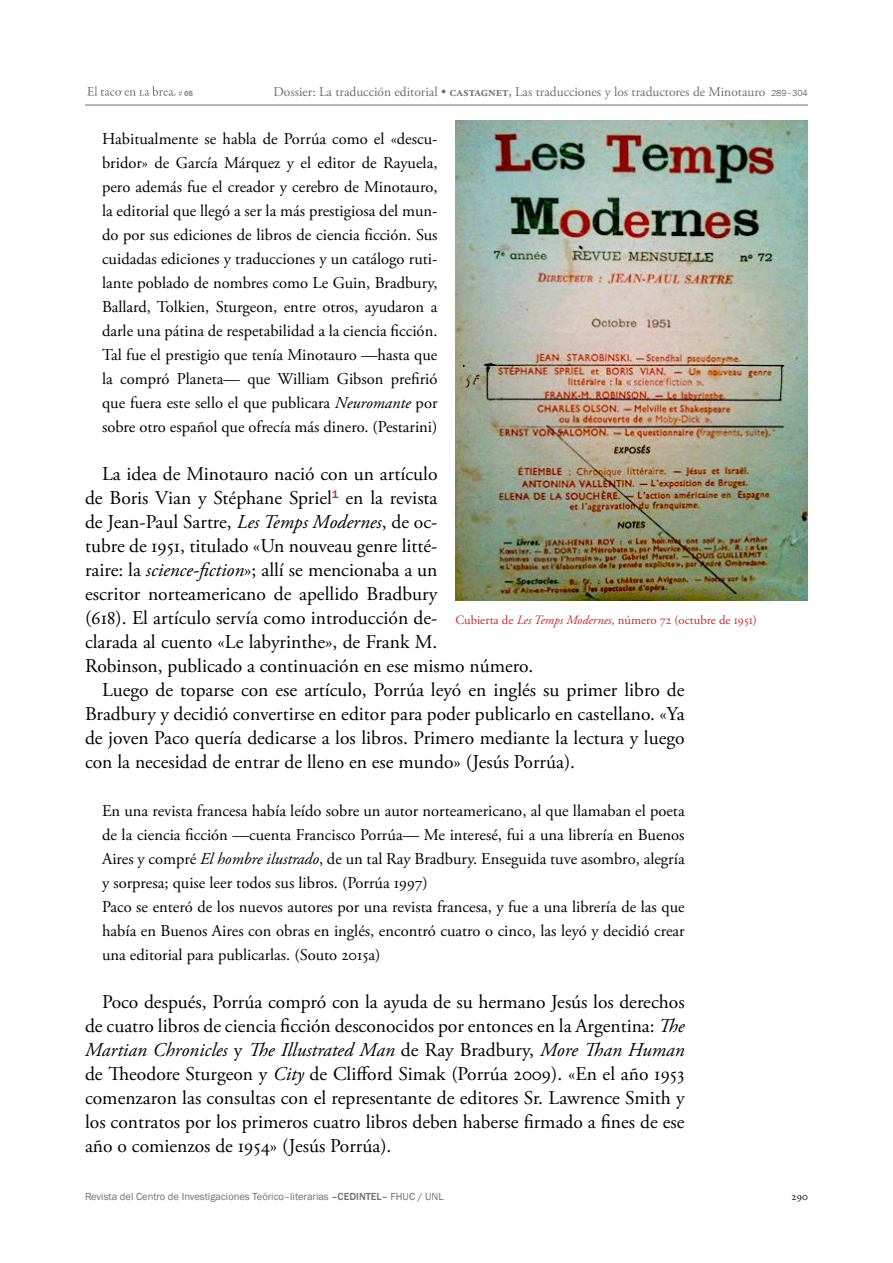
<style>
.page{position:relative;width:893px;height:1263px;background:#fff}
.page>*{position:absolute;margin:0;border:0;box-sizing:border-box;transform-origin:0 0}
.t1{font:19.5px/24px "Adobe Garamond Pro";color:#000;text-align:justify}
.t2{font:16.5px/24px "Adobe Garamond Pro";color:#000;text-align:justify}
.t3{font:13.5px "Adobe Garamond Pro";color:#6d6e71}
.t4{font:12.75px "Adobe Garamond Pro";color:#d2232a}
.t5{font:11.25px "Adobe Garamond Regular SC";color:#000}
.t6{font:10.5px "Franklin Gothic";color:#6d6e71}
.t7{font:800 7.8px "Franklin Gothic";color:#939598}
.s1{font-weight:600}
.s2{font-family:"Franklin Gothic";font-size:9px}
.s3{font-style:italic}
.s4{font-weight:500}
</style>
<div class="page">
<svg style="left:87px;top:86px;width:95px;height:10px"></svg>
<hr style="left:85px;top:105px;width:723px;height:1px;background:#6d6e71">
<img style="left:455px;top:120px;width:353px;height:480px">
<p class="t7" style="left:184px;top:88px;width:11px">05</p>
<p class="t3" style="left:273px;top:84px;width:536px">Dossier: La traducción editorial • <span class="s1">castagnet,</span> Las traducciones y los traductores de Minotauro <span class="s2">289–304</span></p>
<p class="t2" style="left:102px;top:127px;width:337px">Habitualmente se habla de Porrúa como el «descu&shy;bridor» de García Márquez y el editor de Rayuela, pero además fue el creador y cerebro de Minotauro, la editorial que llegó a ser la más prestigiosa del mun&shy;do por sus ediciones de libros de ciencia ficción. Sus cuidadas ediciones y traducciones y un catálogo ruti&shy;lante poblado de nombres como Le Guin, Bradbury, Ballard, Tolkien, Sturgeon, entre otros, ayudaron a darle una pátina de respetabilidad a la ciencia ficción.<br>Tal fue el prestigio que tenía Minotauro —hasta que la compró Planeta— que William Gibson prefirió que fuera este sello el que publicara <span class="s3">Neuromante</span> por sobre otro español que ofrecía más dinero. (Pestarini)</p>
<p class="t1" style="left:102px;top:463px;width:337px">La idea de Minotauro nació con un artículo</p>
<p class="t1" style="left:85px;top:487px;width:354px">de Boris Vian y Stéphane Spriel<sup>1</sup> en la revista</p>
<p class="t1" style="left:85px;top:511px;width:354px">de Jean-Paul Sartre, <span class="s3">Les Temps Modernes</span>, de oc-</p>
<p class="t1" style="left:85px;top:535px;width:354px">tubre de 1951, titulado «Un nouveau genre litté-</p>
<p class="t1" style="left:85px;top:559px;width:354px">raire: la <span class="s3">science-fiction</span>»; allí se mencionaba a un</p>
<p class="t1" style="left:85px;top:583px;width:354px">escritor norteamericano de apellido Bradbury</p>
<p class="t1" style="left:85px;top:607px;width:354px">(618). El artículo servía como introducción de-</p>
<p class="t1" style="left:85px;top:631px;width:354px">clarada al cuento «Le labyrinthe», de Frank M.</p>
<p class="t1" style="left:85px;top:655px;width:450px">Robinson, publicado a continuación en ese mismo número.</p>
<p class="t1" style="left:102px;top:679px;width:584px">Luego de toparse con ese artículo, Porrúa leyó en inglés su primer libro de</p>
<p class="t1" style="left:85px;top:703px;width:601px">Bradbury y decidió convertirse en editor para poder publicarlo en castellano. «Ya</p>
<p class="t1" style="left:85px;top:727px;width:601px">de joven Paco quería dedicarse a los libros. Primero mediante la lectura y luego</p>
<p class="t1" style="left:85px;top:751px;width:492px">con la necesidad de entrar de lleno en ese mundo» (Jesús Porrúa).</p>
<p class="t2" style="left:102px;top:799px;width:584px;text-align:left">En una revista francesa había leído sobre un autor norteamericano, al que llamaban el poeta de la ciencia ficción —cuenta Francisco Porrúa— Me interesé, fui a una librería en Buenos Aires y compré <span class="s3">El hombre ilustrado</span>, de un tal Ray Bradbury. Enseguida tuve asombro, alegría y sorpresa; quise leer todos sus libros. (Porrúa 1997)<br>Paco se enteró de los nuevos autores por una revista francesa, y fue a una librería de las que había en Buenos Aires con obras en inglés, encontró cuatro o cinco, las leyó y decidió crear una editorial para publicarlas. (Souto 2015a)</p>
<p class="t1" style="left:85px;top:991px;width:601px;text-indent:17px">Poco después, Porrúa compró con la ayuda de su hermano Jesús los derechos de cuatro libros de ciencia ficción desconocidos por entonces en la Argentina: <span class="s3">The Martian Chronicles</span> y <span class="s3">The Illustrated Man</span> de Ray Bradbury, <span class="s3">More Than Human </span>de Theodore Sturgeon y <span class="s3">City</span> de Clifford Simak (Porrúa 2009). «En el año 1953 comenzaron las consultas con el representante de editores Sr. Lawrence Smith y los contratos por los primeros cuatro libros deben haberse firmado a fines de ese año o comienzos de 1954» (Jesús Porrúa).</p>
<p class="t4" style="left:455px;top:612px;width:303px">Cubierta de <span class="s3">Les Temps Modernes</span>, número 72 (octubre de 1951)</p>
<p class="t6" style="left:85px;top:1190px;width:360px">Revista del Centro de Investigaciones Teórico–literarias <span class="s4">–CEDINTEL–</span> FHUC / UNL</p>
<p class="t5" style="left:791px;top:1190px;width:18px">290</p>
</div>
